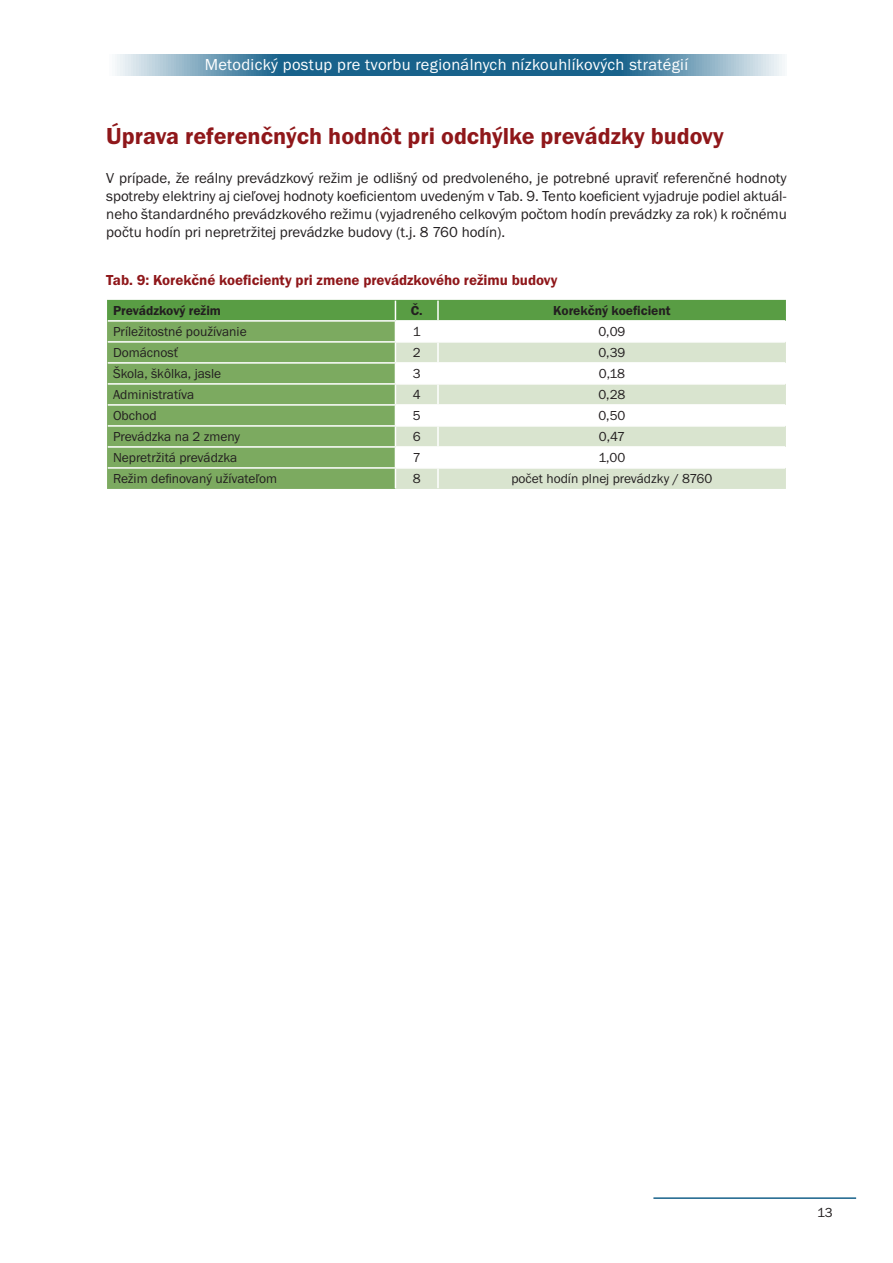
<style>
.page{position:relative;width:893px;height:1263px;background:#fff}
.page>*{position:absolute;margin:0;border:0;box-sizing:border-box;transform-origin:0 0}
.nadpis2{font:24px "Franklin Got Itc TOT Dem";color:#8f171a}
.t1{font:16.5px "Franklin Got Itc TOT Boo";letter-spacing:.02em;color:#fff}
.text{font:15px/18px "Franklin Got Itc TOT Boo";color:#231f20;text-align:justify}
.tabulka_graf{font:15px "Franklin Got Itc TOT Dem";color:#8f171a}
.obsah_tabulky{font:13.5px "Franklin Got Itc TOT Boo";color:#231f20}
.obsah_tabulky-2{font:13.5px "Franklin Got Itc TOT Dem";color:#231f20}
</style>
<div class="page">
<svg style="left:115px;top:54px;width:670px;height:21px;background:#4e86a6"></svg>
<hr style="left:653px;top:1197px;width:203px;height:2px;background:#18628b">
<svg style="left:107px;top:300px;width:679px;height:189px"></svg>
<p class="t1" style="left:205px;top:56px;width:485px">Metodický postup pre tvorbu regionálnych nízkouhlíkových stratégií</p>
<p class="nadpis2" style="left:106px;top:122px;width:619px">Úprava referenčných hodnôt pri odchýlke prevádzky budovy</p>
<p class="text" style="left:106px;top:169px;width:682px">V prípade, že reálny prevádzkový režim je odlišný od predvoleného, je potrebné upraviť referenčné hodnoty spotreby elektriny aj cieľovej hodnoty koeficientom uvedeným v Tab. 9. Tento koeficient vyjadruje podiel aktuál&shy;neho štandardného prevádzkového režimu (vyjadreného celkovým počtom hodín prevádzky za rok) k ročnému počtu hodín pri nepretržitej prevádzke budovy (t.j. 8 760 hodín).</p>
<p class="tabulka_graf" style="left:106px;top:271px;width:453px">Tab. 9: Korekčné koeficienty pri zmene prevádzkového režimu budovy</p>
<p class="obsah_tabulky-2" style="left:113px;top:303px;width:110px">Prevádzkový režim</p>
<p class="obsah_tabulky-2" style="left:411px;top:303px;width:13px">Č.</p>
<p class="obsah_tabulky-2" style="left:553px;top:303px;width:119px">Korekčný koeficient</p>
<p class="obsah_tabulky" style="left:113px;top:324px;width:135px">Príležitostné používanie</p>
<p class="obsah_tabulky" style="left:413px;top:324px;width:9px">1</p>
<p class="obsah_tabulky" style="left:598px;top:324px;width:29px">0,09</p>
<p class="obsah_tabulky" style="left:113px;top:345px;width:67px">Domácnosť</p>
<p class="obsah_tabulky" style="left:413px;top:345px;width:9px">2</p>
<p class="obsah_tabulky" style="left:598px;top:345px;width:29px">0,39</p>
<p class="obsah_tabulky" style="left:113px;top:366px;width:110px">Škola, škôlka, jasle</p>
<p class="obsah_tabulky" style="left:413px;top:366px;width:9px">3</p>
<p class="obsah_tabulky" style="left:599px;top:366px;width:28px">0,18</p>
<p class="obsah_tabulky" style="left:113px;top:387px;width:83px">Administratíva</p>
<p class="obsah_tabulky" style="left:413px;top:387px;width:9px">4</p>
<p class="obsah_tabulky" style="left:598px;top:387px;width:29px">0,28</p>
<p class="obsah_tabulky" style="left:113px;top:408px;width:45px">Obchod</p>
<p class="obsah_tabulky" style="left:413px;top:408px;width:9px">5</p>
<p class="obsah_tabulky" style="left:598px;top:408px;width:29px">0,50</p>
<p class="obsah_tabulky" style="left:113px;top:429px;width:129px">Prevádzka na 2 zmeny</p>
<p class="obsah_tabulky" style="left:413px;top:429px;width:9px">6</p>
<p class="obsah_tabulky" style="left:599px;top:429px;width:28px">0,47</p>
<p class="obsah_tabulky" style="left:113px;top:450px;width:126px">Nepretržitá prevádzka</p>
<p class="obsah_tabulky" style="left:413px;top:450px;width:9px">7</p>
<p class="obsah_tabulky" style="left:598px;top:450px;width:29px">1,00</p>
<p class="obsah_tabulky" style="left:113px;top:471px;width:166px">Režim definovaný užívateľom</p>
<p class="obsah_tabulky" style="left:413px;top:471px;width:9px">8</p>
<p class="obsah_tabulky" style="left:511px;top:471px;width:203px">počet hodín plnej prevádzky / 8760</p>
<p class="obsah_tabulky" style="left:817px;top:1205px;width:17px">13</p>
</div>
